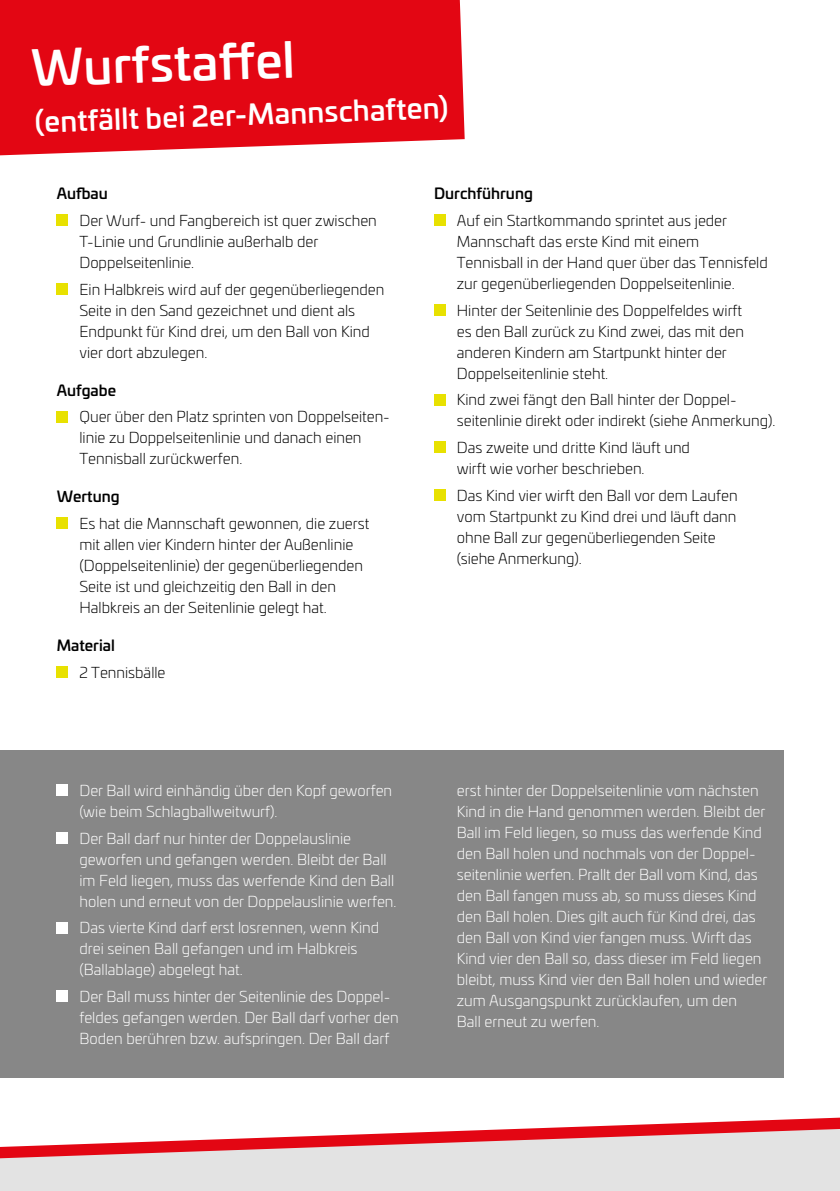
<style>
.page{position:relative;width:840px;height:1191px;background:#fff}
.page>*{position:absolute;margin:0;border:0;box-sizing:border-box;transform-origin:0 0}
.t1{font:500 48px "Univia Pro";color:#fff}
.t2{font:500 28px "Univia Pro";color:#fff}
.t3{font:300 15px/21px "Univia Pro";color:#000}
.t4{font:300 15px/21px "Univia Pro";color:#fff}
.t5{font:500 15px "Univia Pro";color:#000}
</style>
<div class="page">
<div style="left:0;top:1159px;width:839px;height:32px;background:#e3e3e3"></div>
<svg style="left:0;top:1117px;width:839px;height:42px"></svg>
<div style="left:0;top:750px;width:782px;height:327px;background:#878787"></div>
<div style="left:57px;top:784px;width:11px;height:12px;background:#fff"></div>
<div style="left:57px;top:832px;width:11px;height:11px;background:#fff"></div>
<div style="left:57px;top:922px;width:11px;height:11px;background:#fff"></div>
<div style="left:57px;top:990px;width:11px;height:12px;background:#fff"></div>
<div style="left:0;top:0;width:464px;height:155px;background:#e30613"></div>
<div style="left:434px;top:214px;width:11px;height:12px;background:#e8e100"></div>
<div style="left:434px;top:304px;width:11px;height:11px;background:#e8e100"></div>
<div style="left:434px;top:394px;width:11px;height:11px;background:#e8e100"></div>
<div style="left:434px;top:441px;width:11px;height:12px;background:#e8e100"></div>
<div style="left:434px;top:489px;width:11px;height:11px;background:#e8e100"></div>
<div style="left:57px;top:214px;width:11px;height:12px;background:#e8e100"></div>
<div style="left:57px;top:283px;width:11px;height:11px;background:#e8e100"></div>
<div style="left:57px;top:411px;width:11px;height:11px;background:#e8e100"></div>
<div style="left:57px;top:517px;width:11px;height:12px;background:#e8e100"></div>
<div style="left:57px;top:666px;width:11px;height:11px;background:#e8e100"></div>
<h1 class="t1" style="left:30px;top:31px;width:265px;rotate:-2deg">Wurfstaff el</h1>
<h2 class="t2" style="left:34px;top:100px;width:415px;rotate:-2deg">(entfällt bei 2er-Mannschaften)</h2>
<p class="t5" style="left:57px;top:182px;width:53px">Aufbau</p>
<p class="t3" style="left:79px;top:209px;width:299px">Der Wurf- und Fangbereich ist quer zwischen<br>T-Linie und Grundlinie außerhalb der<br>Doppelseitenlinie.</p>
<p class="t3" style="left:79px;top:278px;width:306px">Ein Halbkreis wird auf der gegenüberliegenden Seite in den Sand gezeichnet und dient als Endpunkt für Kind drei, um den Ball von Kind vier dort abzulegen.</p>
<p class="t5" style="left:57px;top:378px;width:61px">Aufgabe</p>
<p class="t3" style="left:79px;top:405px;width:312px">Quer über den Platz sprinten von Doppelseiten&shy;linie zu Doppelseitenlinie und danach einen<br>Tennisball zurückwerfen.</p>
<p class="t5" style="left:57px;top:485px;width:64px">Wertung</p>
<p class="t3" style="left:79px;top:512px;width:291px">Es hat die Mannschaft gewonnen, die zuerst mit allen vier Kindern hinter der Außenlinie (Doppelseitenlinie) der gegenüberliegenden Seite ist und gleichzeitig den Ball in den Halbkreis an der Seitenlinie gelegt hat.</p>
<p class="t5" style="left:57px;top:634px;width:59px">Material</p>
<p class="t3" style="left:79px;top:661px;width:87px">2 Tennisbälle</p>
<p class="t5" style="left:434px;top:182px;width:100px">Durchführung</p>
<p class="t3" style="left:456px;top:209px;width:312px">Auf ein Startkommando sprintet aus jeder Mannschaft das erste Kind mit einem Tennisball in der Hand quer über das Tennisfeld zur gegenüberliegenden Doppelseitenlinie.</p>
<p class="t3" style="left:456px;top:299px;width:288px">Hinter der Seitenlinie des Doppelfeldes wirft es den Ball zurück zu Kind zwei, das mit den anderen Kindern am Startpunkt hinter der Doppelseitenlinie steht.</p>
<p class="t3" style="left:456px;top:388px;width:320px">Kind zwei fängt den Ball hinter der Doppel&shy;seitenlinie direkt oder indirekt (siehe Anmerkung).</p>
<p class="t3" style="left:456px;top:436px;width:234px">Das zweite und dritte Kind läuft und wirft wie vorher beschrieben.</p>
<p class="t3" style="left:456px;top:484px;width:282px">Das Kind vier wirft den Ball vor dem Laufen vom Startpunkt zu Kind drei und läuft dann ohne Ball zur gegenüberliegenden Seite (siehe Anmerkung).</p>
<p class="t4" style="left:79px;top:779px;width:314px">Der Ball wird einhändig über den Kopf geworfen (wie beim Schlagballweitwurf).</p>
<p class="t4" style="left:79px;top:827px;width:318px">Der Ball darf nur hinter der Doppelauslinie geworfen und gefangen werden. Bleibt der Ball im Feld liegen, muss das werfende Kind den Ball holen und erneut von der Doppelauslinie werfen.</p>
<p class="t4" style="left:79px;top:916px;width:301px">Das vierte Kind darf erst losrennen, wenn Kind drei seinen Ball gefangen und im Halbkreis (Ballablage) abgelegt hat.</p>
<p class="t4" style="left:79px;top:985px;width:320px">Der Ball muss hinter der Seitenlinie des Doppel&shy;feldes gefangen werden. Der Ball darf vorher den<br>Boden berühren bzw. aufspringen. Der Ball darf</p>
<p class="t4" style="left:456px;top:779px;width:312px">erst hinter der Doppelseitenlinie vom nächsten Kind in die Hand genommen werden. Bleibt der Ball im Feld liegen, so muss das werfende Kind den Ball holen und nochmals von der Doppel&shy;seitenlinie werfen. Prallt der Ball vom Kind, das den Ball fangen muss ab, so muss dieses Kind den Ball holen. Dies gilt auch für Kind drei, das den Ball von Kind vier fangen muss. Wirft das Kind vier den Ball so, dass dieser im Feld liegen bleibt, muss Kind vier den Ball holen und wieder zum Ausgangspunkt zurücklaufen, um den<br>Ball erneut zu werfen.</p>
</div>
